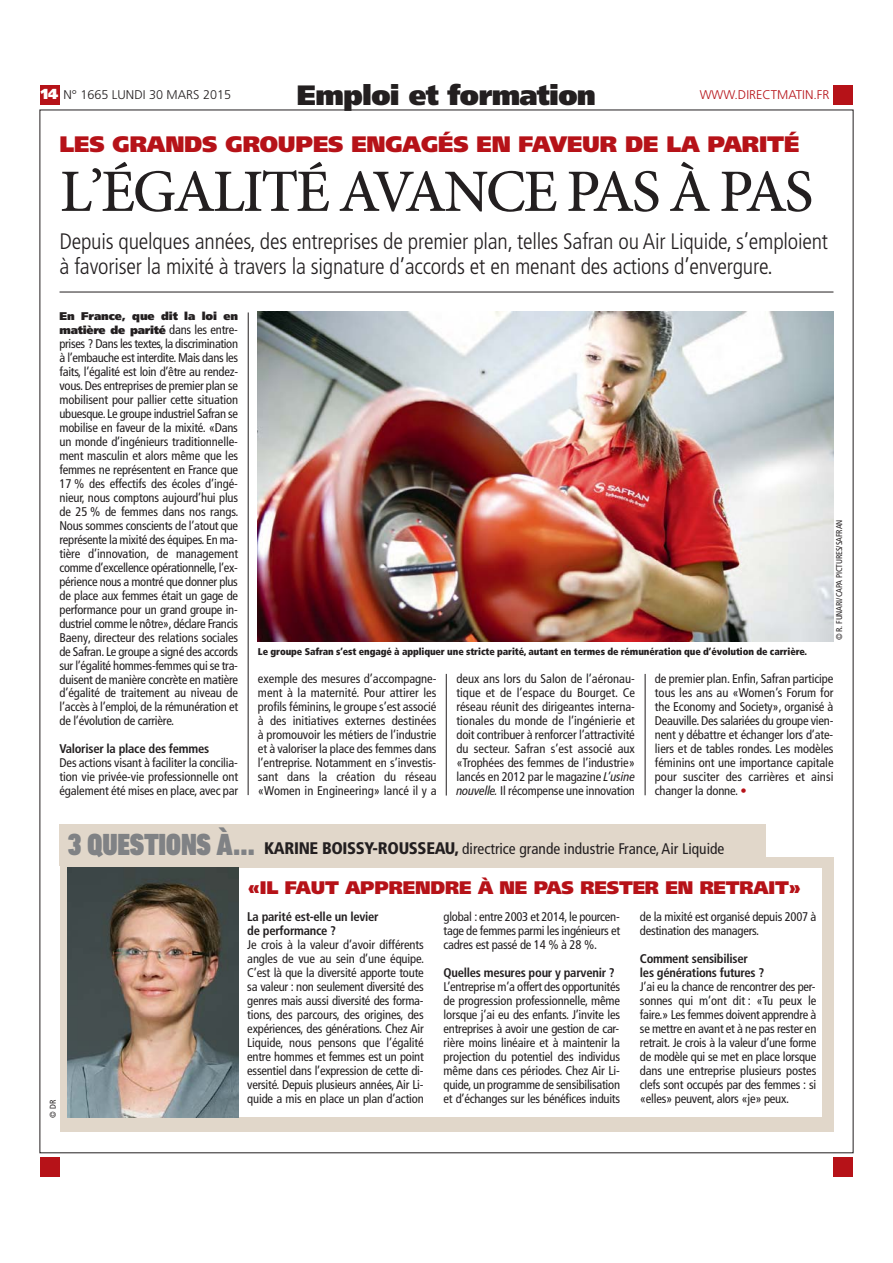
<style>
.page{position:relative;width:893px;height:1263px;background:#fff}
.page>*{position:absolute;margin:0;border:0;box-sizing:border-box;transform-origin:0 0}
.t1{font:500 60.15px "Minion Pro";letter-spacing:-.04em;color:#231f20}
.t2{font:900 condensed 31.05px "DIN Next LT Pro";letter-spacing:-.01em;color:#808285}
.t3{font:900 28.05px "Frutiger LT Com";letter-spacing:-.025em;color:#231f20}
.t4{font:300 condensed 22.35px/25.2px "Frutiger LT Com";letter-spacing:-.01em;color:#231f20}
.t5{font:900 22.35px "Frutiger LT Com";letter-spacing:-.01em;color:#b61218}
.t6{font:900 18.15px "Frutiger LT Com";letter-spacing:-.01em;color:#b61218}
.t7{font:condensed 15.45px "Frutiger LT Com";color:#231f20}
.t8{font:900 14.55px "Frutiger LT Com";color:#fff}
.t9{font:condensed 12.6px/14px "Frutiger LT Com";letter-spacing:-.02em;color:#231f20;text-align:justify}
.t10{font:700 condensed 12.6px/14px "Frutiger LT Com";letter-spacing:-.02em;color:#231f20}
.t11{font:300 12.6px "Frutiger LT Com";color:#231f20}
.t12{font:300 12.6px "Frutiger LT Com";color:#b61218}
.t13{font:900 11.25px/14px "Frutiger LT Com";letter-spacing:-.01em;color:#231f20}
.t14{font:900 condensed 9.75px "Frutiger LT Com";letter-spacing:-.01em;color:#231f20}
.t15{font:condensed 8.4px "Frutiger LT Com";letter-spacing:-.01em;color:#231f20}
.s1{font-weight:400;font-stretch:condensed;font-size:12.6px}
.s2{font-style:italic}
.s3{color:#b61218}
.s4{font-weight:900;font-size:16.8px}
</style>
<div class="page">
<div style="left:40px;top:1157px;width:20px;height:20px;background:#b61218"></div>
<div style="left:833px;top:85px;width:20px;height:20px;background:#b61218"></div>
<div style="left:40px;top:85px;width:20px;height:20px;background:#b61218"></div>
<div style="left:833px;top:1157px;width:20px;height:20px;background:#b61218"></div>
<hr style="left:60px;top:292px;width:773px;height:1px;background:#231f20">
<hr style="left:248px;top:312px;width:1px;height:483px;background:#231f20">
<hr style="left:446px;top:674px;width:1px;height:122px;background:#231f20">
<hr style="left:645px;top:674px;width:1px;height:121px;background:#231f20">
<img style="left:258px;top:312px;width:575px;height:330px">
<div style="left:60px;top:857px;width:773px;height:274px;background:#e1d7ca"></div>
<div style="left:60px;top:824px;width:706px;height:42px;background:#e1d7ca"></div>
<div style="left:67px;top:868px;width:755px;height:249px;background:#fff"></div>
<img style="left:67px;top:868px;width:171px;height:249px">
<p class="t11" style="left:63px;top:88px;width:169px">N° 1665 LUNDI 30 MARS 2015</p>
<h3 class="t3" style="left:297px;top:79px;width:300px">Emploi et formation</h3>
<p class="t12" style="left:699px;top:88px;width:131px">WWW.DIRECTMATIN.FR</p>
<p class="t8" style="left:41px;top:86px;width:19px">14</p>
<h3 class="t5" style="left:60px;top:131px;width:741px">LES GRANDS GROUPES ENGAGÉS EN FAVEUR DE LA PARITÉ</h3>
<h1 class="t1" style="left:60px;top:155px;width:755px">L’ÉGALITÉ AVANCE PAS À PAS</h1>
<h3 class="t4" style="left:60px;top:230px;width:770px">Depuis quelques années, des entreprises de premier plan, telles Safran ou Air Liquide, s’emploient à favoriser la mixité à travers la signature d’accords et en menant des actions d’envergure.</h3>
<p class="t13" style="left:60px;top:309px;width:180px">En France, que dit la loi en matière de parité <span class="s1">dans les entre-</span></p>
<p class="t9" style="left:59px;top:337px;width:180px">prises ? Dans les textes, la discrimination à l’embauche est interdite. Mais dans les faits, l’égalité est loin d’être au rendez&shy;vous. Des entreprises de premier plan se mobilisent pour pallier cette situation ubuesque. Le groupe industriel Safran se mobilise en faveur de la mixité. «Dans un monde d’ingénieurs traditionnelle&shy;ment masculin et alors même que les femmes ne représentent en France que 17 % des effectifs des écoles d’ingé&shy;nieur, nous comptons aujourd’hui plus de 25 % de femmes dans nos rangs.<br>Nous sommes conscients de l’atout que représente la mixité des équipes. En ma&shy;tière d’innovation, de management comme d’excellence opérationnelle, l’ex&shy;périence nous a montré que donner plus de place aux femmes était un gage de performance pour un grand groupe in&shy;dustriel comme le nôtre», déclare Francis Baeny, directeur des relations sociales de Safran. Le groupe a signé des accords sur l’égalité hommes-femmes qui se tra&shy;duisent de manière concrète en matière d’égalité de traitement au niveau de l’accès à l’emploi, de la rémunération et de l’évolution de carrière.</p>
<p class="t10" style="left:59px;top:743px;width:151px">Valoriser la place des femmes</p>
<p class="t9" style="left:59px;top:757px;width:180px">Des actions visant à faciliter la concilia&shy;tion vie privée-vie professionnelle ont également été mises en place, avec par</p>
<p class="t14" style="left:258px;top:647px;width:550px">Le groupe Safran s’est engagé à appliquer une stricte parité, autant en termes de rémunération que d’évolution de carrière.</p>
<p class="t15" style="left:836px;top:640px;width:122px;rotate:-90deg">© R. FUNARI/CAPA PICTURES/SAFRAN</p>
<p class="t9" style="left:258px;top:673px;width:180px">exemple des mesures d’accompagne&shy;ment à la maternité. Pour attirer les profils féminins, le groupe s’est associé à des initiatives externes destinées à promouvoir les métiers de l’industrie et à valoriser la place des femmes dans l’entreprise. Notamment en s’investis&shy;sant dans la création du réseau «Women in Engineering» lancé il y a</p>
<p class="t9" style="left:456px;top:673px;width:180px">deux ans lors du Salon de l’aéronau&shy;tique et de l’espace du Bourget. Ce réseau réunit des dirigeantes interna&shy;tionales du monde de l’ingénierie et doit contribuer à renforcer l’attractivité du secteur. Safran s’est associé aux «Trophées des femmes de l’industrie» lancés en 2012 par le magazine <span class="s2">L’usine nouvelle.</span> Il récompense une innovation</p>
<p class="t9" style="left:655px;top:673px;width:180px">de premier plan. Enfin, Safran participe tous les ans au «Women’s Forum for the Economy and Society», organisé à Deauville. Des salariées du groupe vien&shy;nent y débattre et échanger lors d’ate&shy;liers et de tables rondes. Les modèles féminins ont une importance capitale pour susciter des carrières et ainsi changer la donne. <span class="s3">•</span></p>
<p class="t15" style="left:50px;top:1118px;width:19px;rotate:-90deg">© DR</p>
<h2 class="t2" style="left:67px;top:826px;width:189px">3 QUESTIONS À…</h2>
<p class="t7" style="left:264px;top:842px;width:462px"><span class="s4">KARINE BOISSY-ROUSSEAU,</span> directrice grande industrie France, Air Liquide</p>
<h3 class="t6" style="left:248px;top:878px;width:554px">«IL FAUT APPRENDRE À NE PAS RESTER EN RETRAIT»</h3>
<p class="t10" style="left:247px;top:911px;width:133px">La parité est-elle un levier de performance ?</p>
<p class="t9" style="left:247px;top:939px;width:178px">Je crois à la valeur d’avoir différents angles de vue au sein d’une équipe.<br>C’est là que la diversité apporte toute sa valeur : non seulement diversité des genres mais aussi diversité des forma&shy;tions, des parcours, des origines, des expériences, des générations. Chez Air Liquide, nous pensons que l’égalité entre hommes et femmes est un point essentiel dans l’expression de cette di&shy;versité. Depuis plusieurs années, Air Li&shy;quide a mis en place un plan d’action</p>
<p class="t9" style="left:640px;top:911px;width:178px">de la mixité est organisé depuis 2007 à destination des managers.</p>
<p class="t10" style="left:640px;top:953px;width:126px">Comment sensibiliser les générations futures ?</p>
<p class="t9" style="left:640px;top:981px;width:178px">J’ai eu la chance de rencontrer des per&shy;sonnes qui m’ont dit : «Tu peux le faire.» Les femmes doivent apprendre à se mettre en avant et à ne pas rester en retrait. Je crois à la valeur d’une forme de modèle qui se met en place lorsque dans une entreprise plusieurs postes clefs sont occupés par des femmes : si «elles» peuvent, alors «je» peux.</p>
<p class="t9" style="left:443px;top:911px;width:178px">global : entre 2003 et 2014, le pourcen&shy;tage de femmes parmi les ingénieurs et cadres est passé de 14 % à 28 %.</p>
<p class="t10" style="left:443px;top:967px;width:172px">Quelles mesures pour y parvenir ?</p>
<p class="t9" style="left:443px;top:981px;width:178px">L’entreprise m’a offert des opportunités de progression professionnelle, même lorsque j’ai eu des enfants. J’invite les entreprises à avoir une gestion de car&shy;rière moins linéaire et à maintenir la projection du potentiel des individus même dans ces périodes. Chez Air Li&shy;quide, un programme de sensibilisation et d’échanges sur les bénéfices induits</p>
</div>
